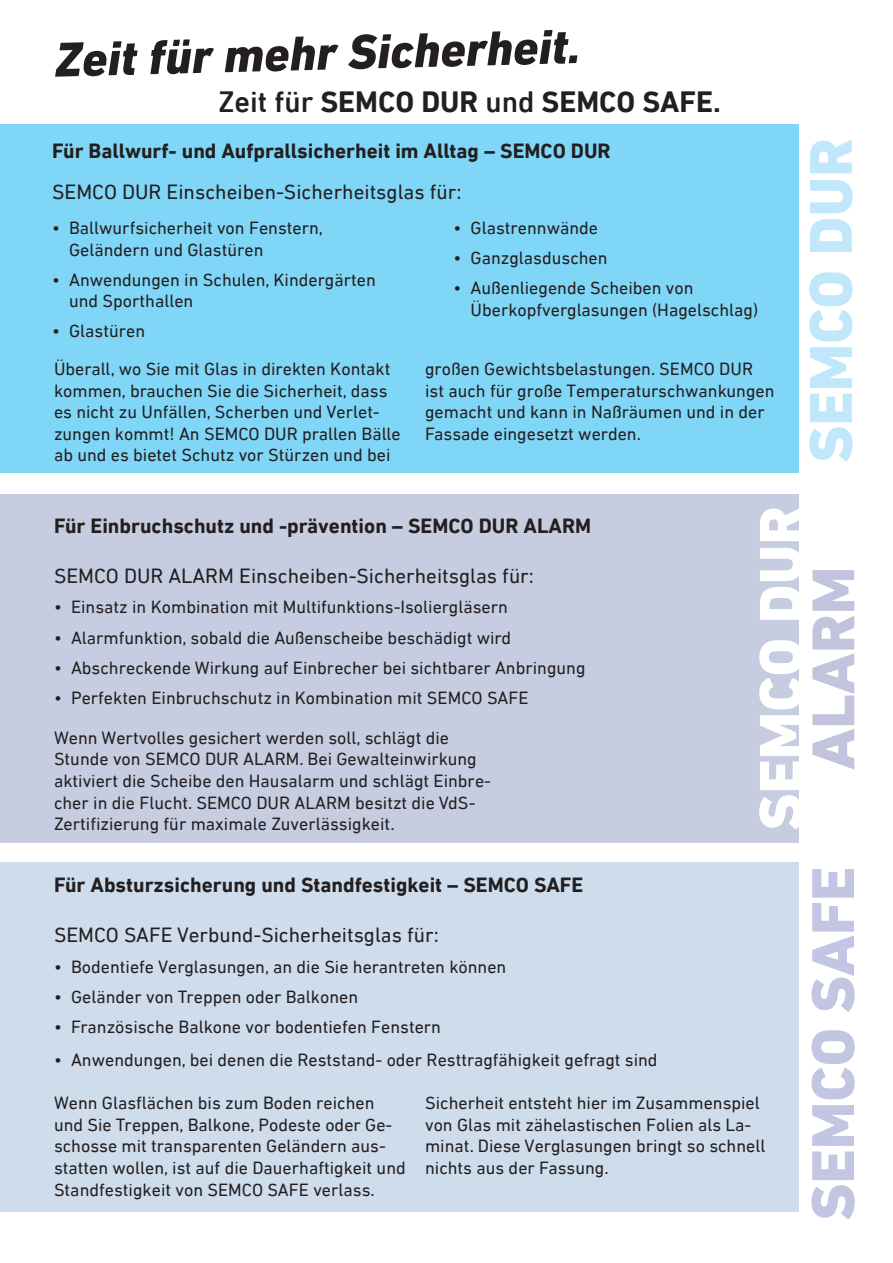
<style>
.page{position:relative;width:893px;height:1263px;background:#fff}
.page>*{position:absolute;margin:0;border:0;box-sizing:border-box;transform-origin:0 0}
.t1{font:800 61.5px "DIN Next LT Pro";color:#c2c6e3}
.t2{font:800 61.5px "DIN Next LT Pro";color:#c1e8fa}
.t3{font:800 61.5px "DIN Next LT Pro";color:#fff}
.t4{font:800 61.5px "DIN Next LT Pro";color:#c2c3dd}
.t5{font:italic 800 49.5px "DIN Next LT Pro";color:#231f20}
.t6{font:700 30px "DIN Next LT Pro";color:#231f20}
.t7{font:700 21px "DIN Next LT Pro";color:#231f20}
.t8{font:21px "DIN Next LT Pro";color:#231f20}
.t9{font:18px/21.6px "DIN Next LT Pro";color:#231f20}
.s1{font-weight:500}
</style>
<div class="page">
<div style="left:0;top:494px;width:799px;height:348px;background:#c6cde1"></div>
<div style="left:0;top:863px;width:799px;height:349px;background:#cfdcec"></div>
<div style="left:0;top:124px;width:799px;height:349px;background:#80d6f7"></div>
<h2 class="t5" style="left:54px;top:28px;width:527px;rotate:-1deg">Zeit für mehr Sicherheit.</h2>
<h3 class="t6" style="left:218px;top:85px;width:504px"><span class="s1">Zeit für</span> SEMCO DUR <span class="s1">und</span> SEMCO SAFE.</h3>
<p class="t7" style="left:52px;top:138px;width:560px">Für Ballwurf- und Aufprallsicherheit im Alltag – SEMCO DUR</p>
<p class="t8" style="left:52px;top:179px;width:411px">SEMCO DUR Einscheiben-Sicherheitsglas für:</p>
<p class="t9" style="left:69px;top:217px;width:255px;text-indent:-17px">• Ballwurfsicherheit von Fenstern,<br>Geländern und Glastüren</p>
<p class="t9" style="left:69px;top:268px;width:308px;text-indent:-17px">• Anwendungen in Schulen, Kindergärten und Sporthallen</p>
<p class="t9" style="left:52px;top:320px;width:95px">• Glastüren</p>
<p class="t9" style="left:454px;top:217px;width:146px">• Glastrennwände</p>
<p class="t9" style="left:454px;top:247px;width:156px">• Ganzglasduschen</p>
<p class="t9" style="left:471px;top:277px;width:289px;text-indent:-17px">• Außenliegende Scheiben von<br>Überkopfverglasungen (Hagelschlag)</p>
<p class="t9" style="left:54px;top:358px;width:348px">Überall, wo Sie mit Glas in direkten Kontakt kommen, brauchen Sie die Sicherheit, dass es nicht zu Unfällen, Scherben und Verlet&shy;zungen kommt! An SEMCO DUR prallen Bälle ab und es bietet Schutz vor Stürzen und bei</p>
<p class="t9" style="left:425px;top:358px;width:351px">großen Gewichtsbelastungen. SEMCO DUR ist auch für große Temperaturschwankungen gemacht und kann in Naßräumen und in der Fassade eingesetzt werden.</p>
<h1 class="t2" style="left:794px;top:463px;width:326px;rotate:-90deg">SEMCO DUR</h1>
<p class="t7" style="left:54px;top:513px;width:539px">Für Einbruchschutz und -prävention – SEMCO DUR ALARM</p>
<p class="t8" style="left:54px;top:564px;width:482px">SEMCO DUR ALARM Einscheiben-Sicherheitsglas für:</p>
<p class="t9" style="left:54px;top:596px;width:455px">• Einsatz in Kombination mit Multifunktions-Isoliergläsern</p>
<p class="t9" style="left:54px;top:626px;width:459px">• Alarmfunktion, sobald die Außenscheibe beschädigt wird</p>
<p class="t9" style="left:54px;top:656px;width:533px">• Abschreckende Wirkung auf Einbrecher bei sichtbarer Anbringung</p>
<p class="t9" style="left:54px;top:687px;width:476px">• Perfekten Einbruchschutz in Kombination mit SEMCO SAFE</p>
<p class="t9" style="left:54px;top:727px;width:439px">Wenn Wertvolles gesichert werden soll, schlägt die Stunde von SEMCO DUR ALARM. Bei Gewalteinwirkung aktiviert die Scheibe den Hausalarm und schlägt Einbre&shy;cher in die Flucht. SEMCO DUR ALARM besitzt die VdS-Zertifizierung für maximale Zuverlässigkeit.</p>
<h1 class="t3" style="left:744px;top:831px;width:326px;rotate:-90deg">SEMCO DUR</h1>
<h1 class="t4" style="left:797px;top:770px;width:205px;rotate:-90deg">ALARM</h1>
<p class="t7" style="left:54px;top:872px;width:531px">Für Absturzsicherung und Standfestigkeit – SEMCO SAFE</p>
<p class="t8" style="left:54px;top:923px;width:386px">SEMCO SAFE Verbund-Sicherheitsglas für:</p>
<p class="t9" style="left:54px;top:955px;width:454px">• Bodentiefe Verglasungen, an die Sie herantreten können</p>
<p class="t9" style="left:54px;top:985px;width:306px">• Geländer von Treppen oder Balkonen</p>
<p class="t9" style="left:54px;top:1016px;width:389px">• Französische Balkone vor bodentiefen Fenstern</p>
<p class="t9" style="left:54px;top:1049px;width:605px">• Anwendungen, bei denen die Reststand- oder Resttragfähigkeit gefragt sind</p>
<p class="t9" style="left:54px;top:1092px;width:353px">Wenn Glasflächen bis zum Boden reichen und Sie Treppen, Balkone, Podeste oder Ge&shy;schosse mit transparenten Geländern aus&shy;statten wollen, ist auf die Dauerhaftigkeit und Standfestigkeit von SEMCO SAFE verlass.</p>
<p class="t9" style="left:425px;top:1092px;width:342px">Sicherheit entsteht hier im Zusammenspiel von Glas mit zähelastischen Folien als La&shy;minat. Diese Verglasungen bringt so schnell nichts aus der Fassung.</p>
<h1 class="t1" style="left:797px;top:1221px;width:355px;rotate:-90deg">SEMCO SAFE</h1>
</div>
